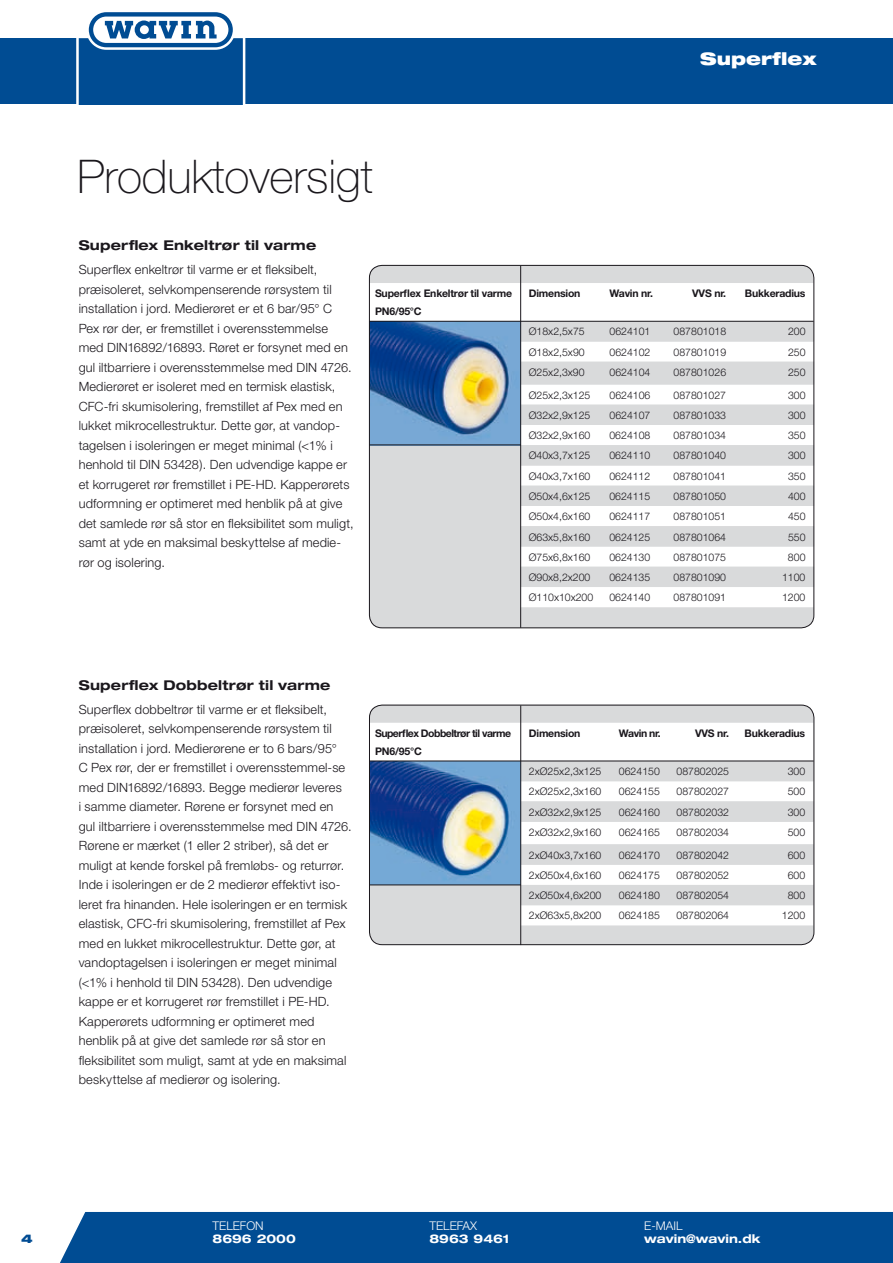
<style>
.page{position:relative;width:893px;height:1263px;background:#fff}
.page>*{position:absolute;margin:0;border:0;box-sizing:border-box;transform-origin:0 0}
.t1{font:100 46.5px "Helvetica Neue";letter-spacing:-.005em;color:#1a171c}
.t2{font:900 expanded 17.25px "Helvetica Neue";color:#fff}
.t3{font:700 expanded 13.5px "Helvetica Neue";letter-spacing:.015em;color:#1a171c}
.t4{font:300 12.75px/19.5px "Helvetica Neue";letter-spacing:.015em;color:#1a171c}
.t5{font:700 expanded 12px "Helvetica Neue";color:#fff}
.t6{font:300 12px "Helvetica Neue";color:#fff}
.t7{font:900 expanded 12px "Helvetica Neue";color:#004c93}
.t8{font:300 10.5px "Helvetica Neue";color:#1a171c}
.t9{font:700 10.5px/18px "Helvetica Neue";letter-spacing:-.02em;color:#1a171c}
.t10{font:700 10.5px/18px "Helvetica Neue";letter-spacing:-.05em;color:#1a171c}
</style>
<div class="page">
<div style="left:0;top:38px;width:893px;height:66px;background:#004c93"></div>
<div style="left:60px;top:1212px;width:833px;height:51px;background:#004c93"></div>
<svg style="left:76px;top:12px;width:169px;height:92px"></svg>
<div style="left:369px;top:265px;width:445px;height:363px;background:#d9dadb;border-radius:13px"></div>
<div style="left:371px;top:283px;width:441px;height:38px;background:#fff"></div>
<svg style="left:371px;top:322px;width:441px;height:285px"></svg>
<img style="left:371px;top:322px;width:149px;height:122px">
<hr style="left:520px;top:266px;width:1px;height:362px;background:#1a171c">
<hr style="left:369px;top:321px;width:445px;height:1px;background:#1a171c">
<hr style="left:369px;top:444px;width:152px;height:1px;background:#1a171c">
<div style="left:369px;top:705px;width:445px;height:239px;background:#d9dadb;border-radius:13px"></div>
<div style="left:371px;top:723px;width:441px;height:38px;background:#fff"></div>
<svg style="left:371px;top:762px;width:441px;height:163px"></svg>
<img style="left:371px;top:762px;width:149px;height:122px">
<hr style="left:520px;top:705px;width:1px;height:240px;background:#1a171c">
<hr style="left:369px;top:761px;width:445px;height:1px;background:#1a171c">
<div style="left:369px;top:705px;width:445px;height:240px;border:1px solid #1a171c;border-radius:13px"></div>
<hr style="left:369px;top:884px;width:152px;height:1px;background:#1a171c">
<h1 class="t1" style="left:77px;top:150px;width:297px">Produktoversigt</h1>
<p class="t3" style="left:79px;top:237px;width:239px">Superflex Enkeltrør til varme</p>
<h2 class="t2" style="left:700px;top:48px;width:118px">Superflex</h2>
<p class="t4" style="left:79px;top:260px;width:276px">Superflex enkeltrør til varme er et fleksibelt, præisoleret, selvkompenserende rørsystem til installation i jord. Medierøret er et 6 bar/95° C Pex rør der, er fremstillet i overensstemmelse med DIN16892/16893. Røret er forsynet med en gul iltbarriere i overensstemmelse med DIN 4726.<br>Medierøret er isoleret med en termisk elastisk, CFC-fri skumisolering, fremstillet af Pex med en lukket mikrocellestruktur. Dette gør, at vandop&shy;tagelsen i isoleringen er meget minimal (&lt;1% i henhold til DIN 53428). Den udvendige kappe er et korrugeret rør fremstillet i PE-HD. Kapperørets udformning er optimeret med henblik på at give det samlede rør så stor en fleksibilitet som muligt, samt at yde en maksimal beskyttelse af medie&shy;rør og isolering.</p>
<p class="t9" style="left:375px;top:284px;width:139px">Superflex Enkeltrør til varme<br>PN6/95°C</p>
<p class="t9" style="left:529px;top:284px;width:53px">Dimension</p>
<p class="t9" style="left:609px;top:284px;width:45px">Wavin nr.</p>
<p class="t9" style="left:692px;top:284px;width:35px">VVS nr.</p>
<p class="t9" style="left:745px;top:284px;width:62px">Bukkeradius</p>
<p class="t8" style="left:529px;top:325px;width:57px">Ø18x2,5x75</p>
<p class="t8" style="left:609px;top:325px;width:42px">0624101</p>
<p class="t8" style="left:674px;top:325px;width:54px">087801018</p>
<p class="t8" style="left:788px;top:325px;width:19px">200</p>
<p class="t8" style="left:529px;top:346px;width:57px">Ø18x2,5x90</p>
<p class="t8" style="left:609px;top:346px;width:42px">0624102</p>
<p class="t8" style="left:674px;top:346px;width:54px">087801019</p>
<p class="t8" style="left:788px;top:346px;width:19px">250</p>
<p class="t8" style="left:529px;top:366px;width:57px">Ø25x2,3x90</p>
<p class="t8" style="left:609px;top:366px;width:42px">0624104</p>
<p class="t8" style="left:674px;top:366px;width:54px">087801026</p>
<p class="t8" style="left:788px;top:366px;width:19px">250</p>
<p class="t8" style="left:529px;top:389px;width:63px">Ø25x2,3x125</p>
<p class="t8" style="left:609px;top:389px;width:42px">0624106</p>
<p class="t8" style="left:674px;top:389px;width:54px">087801027</p>
<p class="t8" style="left:788px;top:389px;width:19px">300</p>
<p class="t8" style="left:529px;top:409px;width:63px">Ø32x2,9x125</p>
<p class="t8" style="left:609px;top:409px;width:42px">0624107</p>
<p class="t8" style="left:674px;top:409px;width:54px">087801033</p>
<p class="t8" style="left:788px;top:409px;width:19px">300</p>
<p class="t8" style="left:529px;top:429px;width:63px">Ø32x2,9x160</p>
<p class="t8" style="left:609px;top:429px;width:42px">0624108</p>
<p class="t8" style="left:674px;top:429px;width:54px">087801034</p>
<p class="t8" style="left:788px;top:429px;width:19px">350</p>
<p class="t8" style="left:529px;top:449px;width:63px">Ø40x3,7x125</p>
<p class="t8" style="left:609px;top:449px;width:42px">0624110</p>
<p class="t8" style="left:674px;top:449px;width:54px">087801040</p>
<p class="t8" style="left:788px;top:449px;width:19px">300</p>
<p class="t8" style="left:529px;top:470px;width:63px">Ø40x3,7x160</p>
<p class="t8" style="left:609px;top:470px;width:42px">0624112</p>
<p class="t8" style="left:674px;top:470px;width:54px">087801041</p>
<p class="t8" style="left:788px;top:470px;width:19px">350</p>
<p class="t8" style="left:529px;top:490px;width:63px">Ø50x4,6x125</p>
<p class="t8" style="left:609px;top:490px;width:42px">0624115</p>
<p class="t8" style="left:673px;top:490px;width:54px">087801050</p>
<p class="t8" style="left:788px;top:490px;width:19px">400</p>
<p class="t8" style="left:529px;top:510px;width:63px">Ø50x4,6x160</p>
<p class="t8" style="left:609px;top:510px;width:42px">0624117</p>
<p class="t8" style="left:673px;top:510px;width:54px">087801051</p>
<p class="t8" style="left:788px;top:510px;width:19px">450</p>
<p class="t8" style="left:529px;top:530px;width:63px">Ø63x5,8x160</p>
<p class="t8" style="left:609px;top:530px;width:42px">0624125</p>
<p class="t8" style="left:673px;top:530px;width:54px">087801064</p>
<p class="t8" style="left:788px;top:530px;width:19px">550</p>
<p class="t8" style="left:529px;top:551px;width:63px">Ø75x6,8x160</p>
<p class="t8" style="left:609px;top:551px;width:42px">0624130</p>
<p class="t8" style="left:673px;top:551px;width:54px">087801075</p>
<p class="t8" style="left:788px;top:551px;width:19px">800</p>
<p class="t8" style="left:529px;top:571px;width:63px">Ø90x8,2x200</p>
<p class="t8" style="left:609px;top:571px;width:42px">0624135</p>
<p class="t8" style="left:673px;top:571px;width:54px">087801090</p>
<p class="t8" style="left:782px;top:571px;width:25px">1100</p>
<p class="t8" style="left:529px;top:591px;width:66px">Ø110x10x200</p>
<p class="t8" style="left:609px;top:591px;width:42px">0624140</p>
<p class="t8" style="left:673px;top:591px;width:54px">087801091</p>
<p class="t8" style="left:782px;top:591px;width:25px">1200</p>
<p class="t3" style="left:79px;top:677px;width:253px">Superflex Dobbeltrør til varme</p>
<p class="t4" style="left:79px;top:699px;width:274px">Superflex dobbeltrør til varme er et fleksibelt, præisoleret, selvkompenserende rørsystem til installation i jord. Medierørene er to 6 bars/95°<br>C Pex rør, der er fremstillet i overensstemmel-se med DIN 16892/16893. Begge medierør leveres<br>i samme diameter. Rørene er forsynet med en gul iltbarriere i overensstemmelse med DIN 4726.<br>Rørene er mærket (1 eller 2 striber), så det er muligt at kende forskel på fremløbs- og returrør.<br>Inde i isoleringen er de 2 medierør effektivt iso&shy;leret fra hinanden. Hele isoleringen er en termisk elastisk, CFC-fri skumisolering, fremstillet af Pex med en lukket mikrocellestruktur. Dette gør, at vandoptagelsen i isoleringen er meget minimal (&lt;1% i henhold til DIN 53428). Den udvendige kappe er et korrugeret rør fremstillet i PE-HD.<br>Kapperørets udformning er optimeret med henblik på at give det samlede rør så stor en fleksibilitet som muligt, samt at yde en maksimal beskyttelse af medierør og isolering.</p>
<p class="t10" style="left:375px;top:724px;width:137px">Superflex Dobbeltrør til varme<br>PN6/95°C</p>
<p class="t9" style="left:529px;top:724px;width:53px">Dimension</p>
<p class="t9" style="left:619px;top:724px;width:43px">Wavin nr.</p>
<p class="t9" style="left:695px;top:724px;width:35px">VVS nr.</p>
<p class="t9" style="left:744px;top:724px;width:62px">Bukkeradius</p>
<p class="t8" style="left:529px;top:765px;width:74px">2xØ25x2,3x125</p>
<p class="t8" style="left:619px;top:765px;width:42px">0624150</p>
<p class="t8" style="left:677px;top:765px;width:54px">087802025</p>
<p class="t8" style="left:788px;top:765px;width:19px">300</p>
<p class="t8" style="left:529px;top:785px;width:74px">2xØ25x2,3x160</p>
<p class="t8" style="left:619px;top:785px;width:42px">0624155</p>
<p class="t8" style="left:677px;top:785px;width:54px">087802027</p>
<p class="t8" style="left:788px;top:785px;width:19px">500</p>
<p class="t8" style="left:529px;top:805px;width:74px">2xØ32x2,9x125</p>
<p class="t8" style="left:619px;top:805px;width:42px">0624160</p>
<p class="t8" style="left:677px;top:805px;width:54px">087802032</p>
<p class="t8" style="left:788px;top:805px;width:19px">300</p>
<p class="t8" style="left:529px;top:826px;width:74px">2xØ32x2,9x160</p>
<p class="t8" style="left:619px;top:826px;width:42px">0624165</p>
<p class="t8" style="left:677px;top:826px;width:54px">087802034</p>
<p class="t8" style="left:788px;top:826px;width:19px">500</p>
<p class="t8" style="left:529px;top:848px;width:74px">2xØ40x3,7x160</p>
<p class="t8" style="left:619px;top:848px;width:42px">0624170</p>
<p class="t8" style="left:677px;top:848px;width:54px">087802042</p>
<p class="t8" style="left:788px;top:848px;width:19px">600</p>
<p class="t8" style="left:529px;top:869px;width:74px">2xØ50x4,6x160</p>
<p class="t8" style="left:619px;top:869px;width:42px">0624175</p>
<p class="t8" style="left:677px;top:869px;width:54px">087802052</p>
<p class="t8" style="left:788px;top:869px;width:19px">600</p>
<p class="t8" style="left:529px;top:889px;width:74px">2xØ50x4,6x200</p>
<p class="t8" style="left:619px;top:889px;width:42px">0624180</p>
<p class="t8" style="left:677px;top:889px;width:54px">087802054</p>
<p class="t8" style="left:788px;top:889px;width:19px">800</p>
<p class="t8" style="left:529px;top:909px;width:74px">2xØ63x5,8x200</p>
<p class="t8" style="left:619px;top:909px;width:42px">0624185</p>
<p class="t8" style="left:677px;top:909px;width:54px">087802064</p>
<p class="t8" style="left:782px;top:909px;width:25px">1200</p>
<p class="t6" style="left:213px;top:1218px;width:53px">telefon</p>
<p class="t5" style="left:213px;top:1231px;width:85px">8696 2000</p>
<p class="t6" style="left:429px;top:1218px;width:49px">telefax</p>
<p class="t5" style="left:429px;top:1231px;width:82px">8963 9461</p>
<p class="t6" style="left:644px;top:1218px;width:40px">e-mail</p>
<p class="t7" style="left:21px;top:1231px;width:13px">4</p>
<p class="t5" style="left:644px;top:1231px;width:118px">wavin@wavin.dk</p>
</div>
